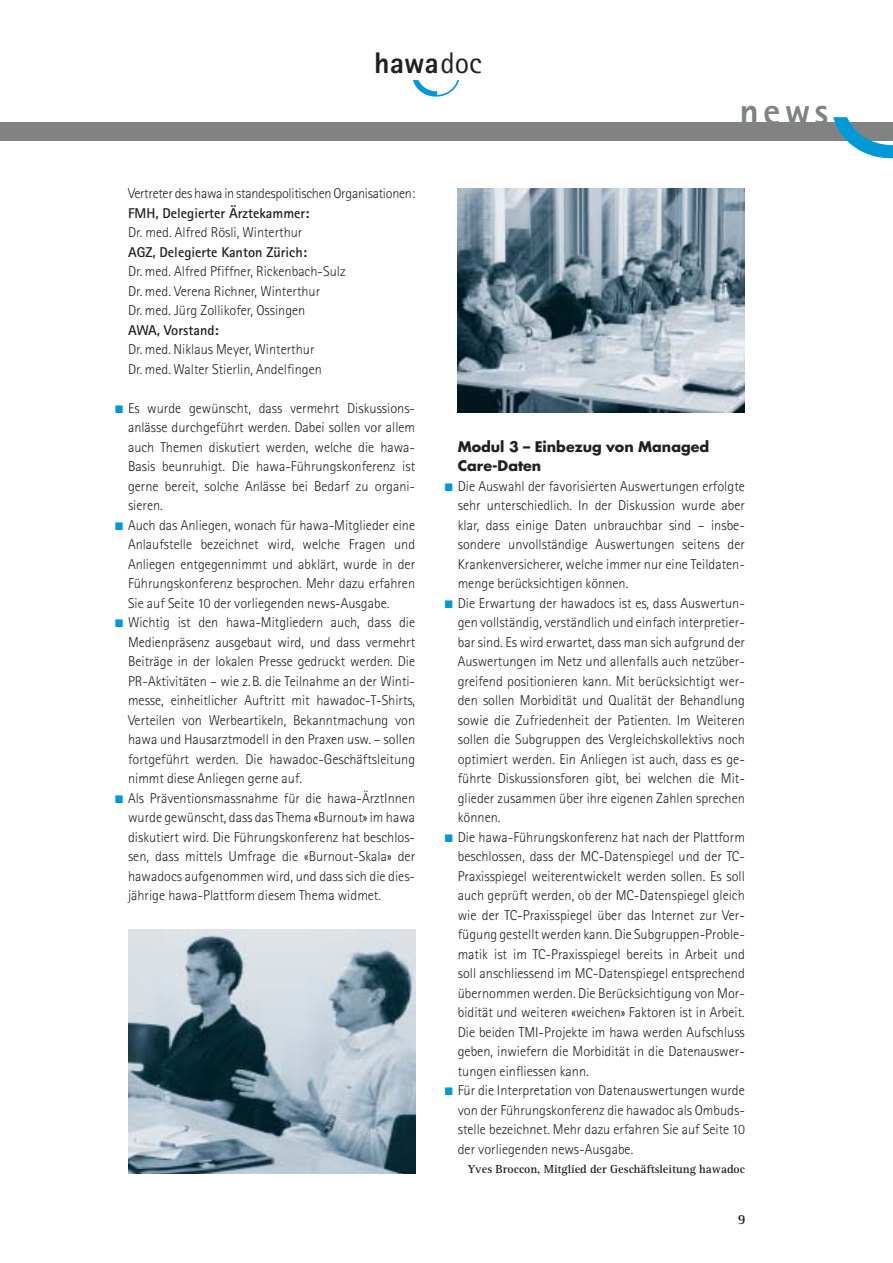
<style>
.page{position:relative;width:893px;height:1263px;background:#fff}
.page>*{position:absolute;margin:0;border:0;box-sizing:border-box;transform-origin:0 0}
.t1{font:800 37.5px "Rotis Sans Serif";color:#808284}
.t2{font:800 30px "Rotis Sans Serif";color:#231f1f}
.t3{font:300 14.25px/19.5px "Rotis Sans Serif";color:#231f1f}
.t4{font:700 14.25px "Rotis Sans Serif";color:#231f1f}
.t5{font:700 14.25px/19.5px "Futura";color:#231f1f}
.t6{font:700 14.25px "Rotis Serif";color:#231f1f}
.t7{font:300 14.1px "Rotis Sans Serif";letter-spacing:-.02em;color:#231f1f}
.t8{font:700 12px "Rotis Serif";color:#231f1f}
.t9{font:10.8px "Zapf Dingbats";color:#0099d8}
.s1{font-weight:400}
</style>
<div class="page">
<svg style="left:413px;top:80px;width:46px;height:17px"></svg>
<div style="left:0;top:123px;width:892px;height:18px;background:#808284"></div>
<svg style="left:833px;top:117px;width:59px;height:41px"></svg>
<img style="left:128px;top:930px;width:287px;height:244px">
<img style="left:458px;top:188px;width:287px;height:225px">
<h2 class="t2" style="left:374px;top:53px;width:109px">hawa<span class="s1">doc</span></h2>
<h1 class="t1" style="left:739px;top:98px;width:90px">news</h1>
<p class="t7" style="left:128px;top:189px;width:289px">Vertreter des hawa in standespolitischen Organisationen:</p>
<p class="t4" style="left:128px;top:208px;width:183px">FMH, Delegierter Ärztekammer:</p>
<p class="t3" style="left:128px;top:224px;width:176px">Dr. med. Alfred Rösli, Winterthur</p>
<p class="t4" style="left:128px;top:247px;width:180px">AGZ, Delegierte Kanton Zürich:</p>
<p class="t3" style="left:128px;top:263px;width:219px">Dr. med. Alfred Pfiffner, Rickenbach-Sulz<br>Dr. med. Verena Richner, Winterthur<br>Dr. med. Jürg Zollikofer, Ossingen</p>
<p class="t4" style="left:128px;top:325px;width:92px">AWA, Vorstand:</p>
<p class="t3" style="left:128px;top:341px;width:195px">Dr. med. Niklaus Meyer, Winterthur<br>Dr. med. Walter Stierlin, Andelfingen</p>
<p class="t3" style="left:128px;top:400px;width:289px">Es wurde gewünscht, dass vermehrt Diskussions&shy;anlässe durchgeführt werden. Dabei sollen vor allem auch Themen diskutiert werden, welche die hawa-Basis beunruhigt. Die hawa-Führungskonferenz ist gerne bereit, solche Anlässe bei Bedarf zu organi&shy;sieren.<br>Auch das Anliegen, wonach für hawa-Mitglieder eine Anlaufstelle bezeichnet wird, welche Fragen und Anliegen entgegennimmt und abklärt, wurde in der Führungskonferenz besprochen. Mehr dazu erfahren Sie auf Seite 10 der vorliegenden news-Ausgabe.<br>Wichtig ist den hawa-Mitgliedern auch, dass die Medienpräsenz ausgebaut wird, und dass vermehrt Beiträge in der lokalen Presse gedruckt werden. Die PR-Aktivitäten – wie z.B. die Teilnahme an der Winti&shy;messe, einheitlicher Auftritt mit hawadoc-T-Shirts, Verteilen von Werbeartikeln, Bekanntmachung von hawa und Hausarztmodell in den Praxen usw. – sollen fortgeführt werden. Die hawadoc-Geschäftsleitung nimmt diese Anliegen gerne auf.<br>Als Präventionsmassnahme für die hawa-ÄrztInnen wurde gewünscht, dass das Thema «Burnout» im hawa diskutiert wird. Die Führungskonferenz hat beschlos&shy;sen, dass mittels Umfrage die «Burnout-Skala» der hawadocs aufgenommen wird, und dass sich die dies&shy;jährige hawa-Plattform diesem Thema widmet.</p>
<p class="t9" style="left:115px;top:404px;width:10px">■</p>
<p class="t9" style="left:115px;top:521px;width:10px">■</p>
<p class="t9" style="left:115px;top:618px;width:10px">■</p>
<p class="t9" style="left:115px;top:794px;width:10px">■</p>
<p class="t5" style="left:457px;top:438px;width:253px">Modul 3 – Einbezug von Managed<br>Care-Daten</p>
<p class="t3" style="left:457px;top:478px;width:289px">Die Auswahl der favorisierten Auswertungen erfolgte sehr unterschiedlich. In der Diskussion wurde aber klar, dass einige Daten unbrauchbar sind – insbe&shy;sondere unvollständige Auswertungen seitens der Krankenversicherer, welche immer nur eine Teildaten&shy;menge berücksichtigen können.<br>Die Erwartung der hawadocs ist es, dass Auswertun&shy;gen vollständig, verständlich und einfach interpretier&shy;bar sind. Es wird erwartet, dass man sich aufgrund der Auswertungen im Netz und allenfalls auch netzüber&shy;greifend positionieren kann. Mit berücksichtigt wer&shy;den sollen Morbidität und Qualität der Behandlung sowie die Zufriedenheit der Patienten. Im Weiteren sollen die Subgruppen des Vergleichskollektivs noch optimiert werden. Ein Anliegen ist auch, dass es ge&shy;führte Diskussionsforen gibt, bei welchen die Mit&shy;glieder zusammen über ihre eigenen Zahlen sprechen können.<br>Die hawa-Führungskonferenz hat nach der Plattform beschlossen, dass der MC-Datenspiegel und der TC-Praxisspiegel weiterentwickelt werden sollen. Es soll auch geprüft werden, ob der MC-Datenspiegel gleich wie der TC-Praxisspiegel über das Internet zur Ver&shy;fügung gestellt werden kann. Die Subgruppen-Proble&shy;matik ist im TC-Praxisspiegel bereits in Arbeit und soll anschliessend im MC-Datenspiegel entsprechend übernommen werden. Die Berücksichtigung von Mor&shy;bidität und weiteren «weichen» Faktoren ist in Arbeit.<br>Die beiden TMI-Projekte im hawa werden Aufschluss geben, inwiefern die Morbidität in die Datenauswer&shy;tungen einfliessen kann.<br>Für die Interpretation von Datenauswertungen wurde von der Führungskonferenz die hawadoc als Ombuds&shy;stelle bezeichnet. Mehr dazu erfahren Sie auf Seite 10 der vorliegenden news-Ausgabe.</p>
<p class="t8" style="left:468px;top:1165px;width:278px">Yves Broccon, Mitglied der Geschäftsleitung hawadoc</p>
<p class="t9" style="left:445px;top:482px;width:10px">■</p>
<p class="t9" style="left:445px;top:599px;width:10px">■</p>
<p class="t9" style="left:445px;top:833px;width:10px">■</p>
<p class="t9" style="left:445px;top:1086px;width:10px">■</p>
<p class="t6" style="left:737px;top:1214px;width:9px">9</p>
</div>
